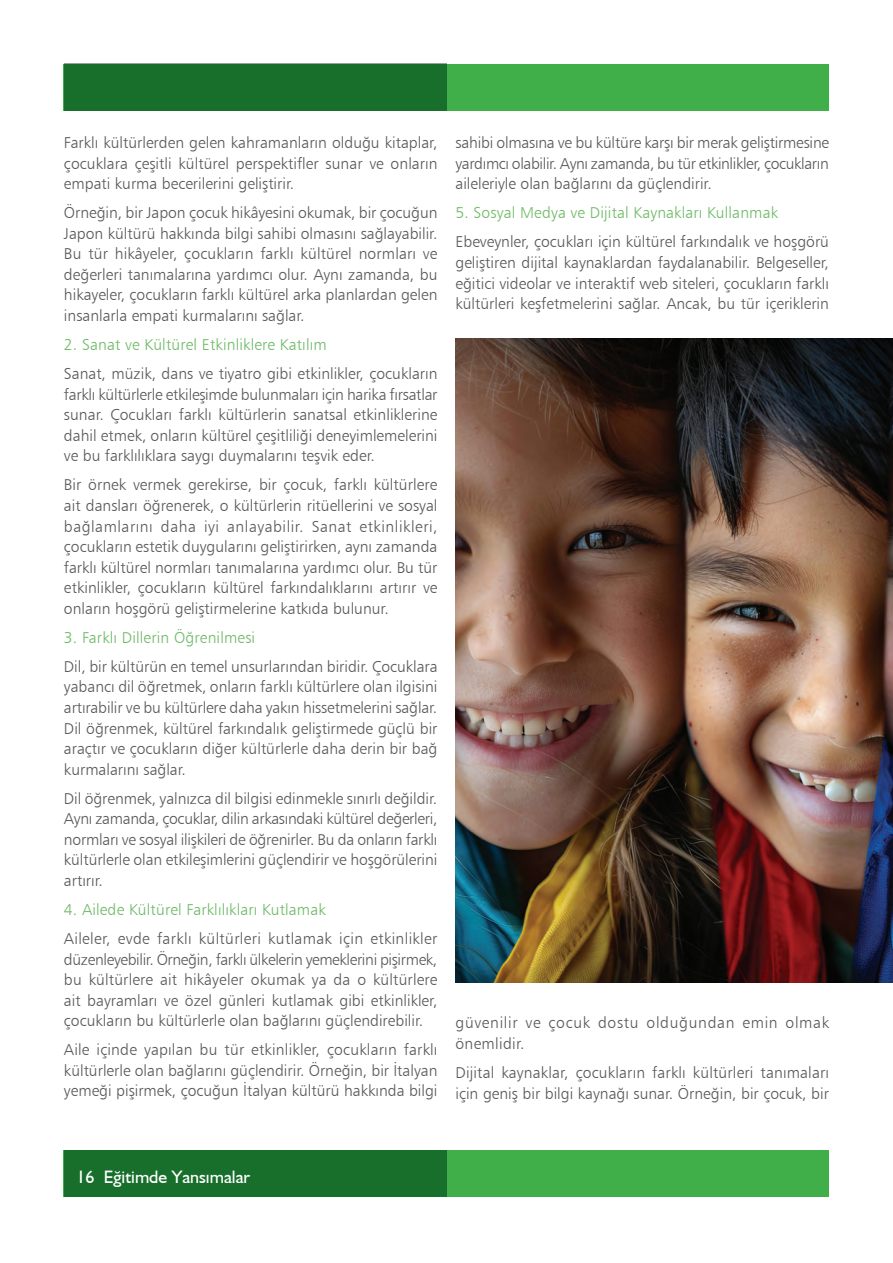
<style>
.page{position:relative;width:893px;height:1263px;background:#fff}
.page>*{position:absolute;margin:0;border:0;box-sizing:border-box;transform-origin:0 0}
.t1{font:18px "Humanist 521 BT";color:#fff}
.t2{font:15.75px/20.5px "Humanist 777 BT Light B";color:#57585a;text-align:justify}
.t3{font:15.75px "Humanist 777 BT Light B";letter-spacing:.01em;color:#6eba66}
.t4{font:15.75px/20.5px "Humanist 777 BT Light B";letter-spacing:.04em;color:#57585a}
</style>
<div class="page">
<div style="left:64px;top:1150px;width:765px;height:47px;background:#40ae49"></div>
<div style="left:64px;top:1150px;width:382px;height:47px;background:#176f2b"></div>
<div style="left:64px;top:64px;width:765px;height:47px;background:#40ae49"></div>
<div style="left:64px;top:64px;width:382px;height:47px;background:#176f2b"></div>
<img style="left:455px;top:339px;width:438px;height:643px">
<p class="t2" style="left:64px;top:132px;width:375px">Farklı kültürlerden gelen kahramanların olduğu kitaplar, çocuklara çeşitli kültürel perspektifler sunar ve onların empati kurma becerilerini geliştirir.</p>
<p class="t2" style="left:64px;top:202px;width:375px">Örneğin, bir Japon çocuk hikâyesini okumak, bir çocuğun Japon kültürü hakkında bilgi sahibi olmasını sağlayabilir.<br>Bu tür hikâyeler, çocukların farklı kültürel normları ve değerleri tanımalarına yardımcı olur. Aynı zamanda, bu hikayeler, çocukların farklı kültürel arka planlardan gelen insanlarla empati kurmalarını sağlar.</p>
<p class="t3" style="left:64px;top:335px;width:264px">2. Sanat ve Kültürel Etkinliklere Katılım</p>
<p class="t2" style="left:64px;top:363px;width:375px">Sanat, müzik, dans ve tiyatro gibi etkinlikler, çocukların farklı kültürlerle etkileşimde bulunmaları için harika fırsatlar sunar. Çocukları farklı kültürlerin sanatsal etkinliklerine dahil etmek, onların kültürel çeşitliliği deneyimlemelerini ve bu farklılıklara saygı duymalarını teşvik eder.</p>
<p class="t2" style="left:64px;top:474px;width:375px">Bir örnek vermek gerekirse, bir çocuk, farklı kültürlere ait dansları öğrenerek, o kültürlerin ritüellerini ve sosyal bağlamlarını daha iyi anlayabilir. Sanat etkinlikleri, çocukların estetik duygularını geliştirirken, aynı zamanda farklı kültürel normları tanımalarına yardımcı olur. Bu tür etkinlikler, çocukların kültürel farkındalıklarını artırır ve onların hoşgörü geliştirmelerine katkıda bulunur.</p>
<p class="t3" style="left:64px;top:628px;width:193px">3. Farklı Dillerin Öğrenilmesi</p>
<p class="t2" style="left:64px;top:656px;width:375px">Dil, bir kültürün en temel unsurlarından biridir. Çocuklara yabancı dil öğretmek, onların farklı kültürlere olan ilgisini artırabilir ve bu kültürlere daha yakın hissetmelerini sağlar.<br>Dil öğrenmek, kültürel farkındalık geliştirmede güçlü bir araçtır ve çocukların diğer kültürlerle daha derin bir bağ kurmalarını sağlar.</p>
<p class="t2" style="left:64px;top:788px;width:375px">Dil öğrenmek, yalnızca dil bilgisi edinmekle sınırlı değildir.<br>Aynı zamanda, çocuklar, dilin arkasındaki kültürel değerleri, normları ve sosyal ilişkileri de öğrenirler. Bu da onların farklı kültürlerle olan etkileşimlerini güçlendirir ve hoşgörülerini artırır.</p>
<p class="t3" style="left:64px;top:900px;width:263px">4. Ailede Kültürel Farklılıkları Kutlamak</p>
<p class="t2" style="left:64px;top:928px;width:375px">Aileler, evde farklı kültürleri kutlamak için etkinlikler düzenleyebilir. Örneğin, farklı ülkelerin yemeklerini pişirmek, bu kültürlere ait hikâyeler okumak ya da o kültürlere ait bayramları ve özel günleri kutlamak gibi etkinlikler, çocukların bu kültürlerle olan bağlarını güçlendirebilir.</p>
<p class="t2" style="left:64px;top:1039px;width:375px">Aile içinde yapılan bu tür etkinlikler, çocukların farklı kültürlerle olan bağlarını güçlendirir. Örneğin, bir İtalyan yemeği pişirmek, çocuğun İtalyan kültürü hakkında bilgi</p>
<p class="t2" style="left:455px;top:132px;width:375px">sahibi olmasına ve bu kültüre karşı bir merak geliştirmesine yardımcı olabilir. Aynı zamanda, bu tür etkinlikler, çocukların aileleriyle olan bağlarını da güçlendirir.</p>
<p class="t3" style="left:455px;top:203px;width:324px">5. Sosyal Medya ve Dijital Kaynakları Kullanmak</p>
<p class="t2" style="left:455px;top:231px;width:375px">Ebeveynler, çocukları için kültürel farkındalık ve hoşgörü geliştiren dijital kaynaklardan faydalanabilir. Belgeseller, eğitici videolar ve interaktif web siteleri, çocukların farklı kültürleri keşfetmelerini sağlar. Ancak, bu tür içeriklerin</p>
<p class="t4" style="left:455px;top:1012px;width:375px">güvenilir ve çocuk dostu olduğundan emin olmak önemlidir.</p>
<p class="t2" style="left:455px;top:1062px;width:375px">Dijital kaynaklar, çocukların farklı kültürleri tanımaları için geniş bir bilgi kaynağı sunar. Örneğin, bir çocuk, bir</p>
<p class="t1" style="left:86px;top:1166px;width:171px">8 Eğitimde Yansımalar</p>
<p class="t1" style="left:77px;top:1166px;width:175px">16 Eğitimde Yansımalar</p>
</div>
